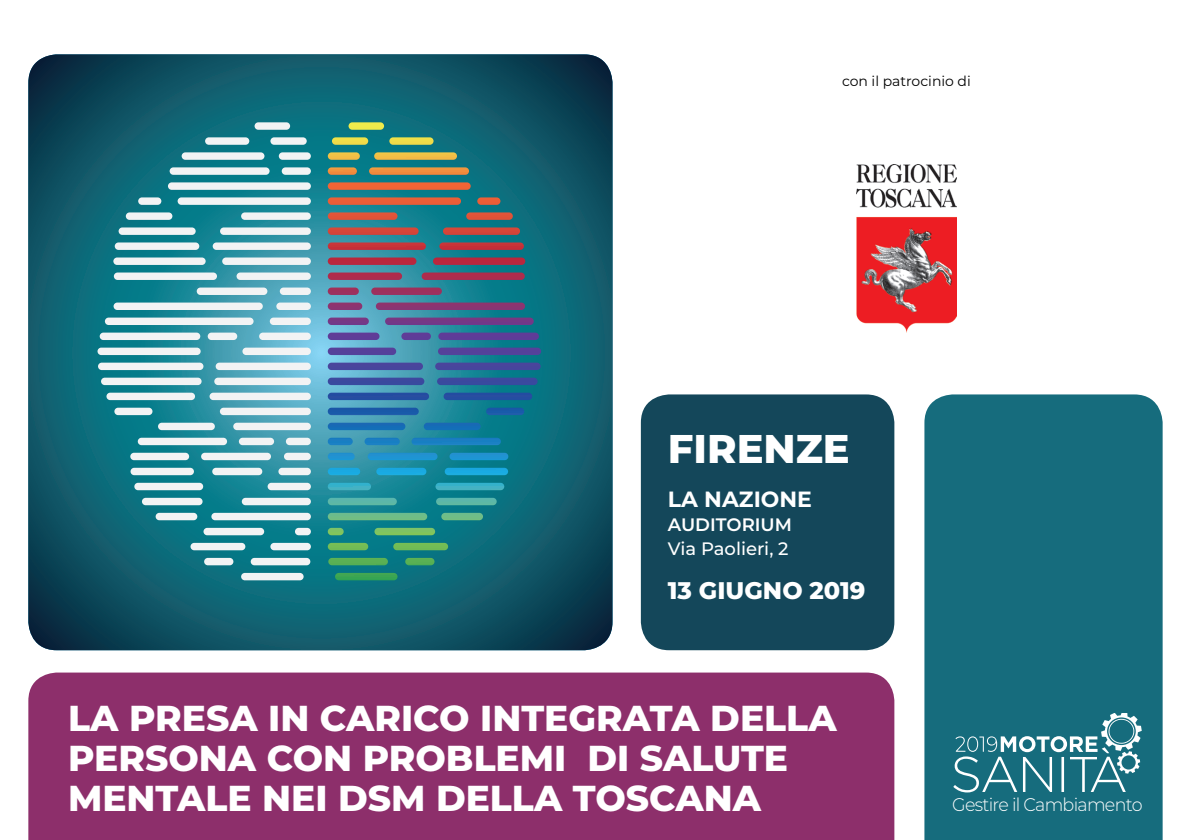
<style>
.page{position:relative;width:1191px;height:840px;background:#fff}
.page>*{position:absolute;margin:0;border:0;box-sizing:border-box;transform-origin:0 0}
.t1{font:800 40px "Montserrat";color:#fff}
.t2{font:800 36px "Montserrat";color:#fff}
.t3{font:800 24px "Montserrat";color:#fff}
.t4{font:700 22px "Montserrat";color:#fff}
.t5{font:300 18.2px "Montserrat";letter-spacing:-.04em;color:#fff;scale:.96 1}
.t6{font:500 18px "Montserrat";color:#fff}
.t7{font:600 18px "Montserrat";color:#fff}
.t8{font:14px "Montserrat";color:#000}
</style>
<div class="page">
<img style="left:856px;top:164px;width:100px;height:168px">
<div style="left:641px;top:394px;width:253px;height:256px;background:#14475a;border-radius:28px"></div>
<div style="left:924px;top:394px;width:238px;height:445px;background:#166c7d"></div>
<div style="left:28px;top:672px;width:866px;height:167px;background:#8d2f6b"></div>
<svg style="left:953px;top:712px;width:188px;height:80px;background:#408794"></svg>
<svg style="left:28px;top:54px;width:584px;height:596px;background:#136071"></svg>
<div style="left:335px;top:572px;width:62px;height:8px;background:#3ca552;border-radius:4px"></div>
<svg style="left:325px;top:437px;width:189px;height:136px;background:#208a93"></svg>
<svg style="left:325px;top:422px;width:160px;height:9px"></svg>
<svg style="left:325px;top:407px;width:206px;height:9px;background:#1f73a3"></svg>
<svg style="left:325px;top:392px;width:214px;height:8px;background:#265aa1"></svg>
<svg style="left:325px;top:376px;width:220px;height:9px;background:#395ea1"></svg>
<svg style="left:325px;top:361px;width:223px;height:9px;background:#435ba0"></svg>
<svg style="left:325px;top:188px;width:224px;height:167px;background:#4e6d84"></svg>
<div style="left:328px;top:182px;width:143px;height:8px;background:#f26435;border-radius:4px"></div>
<svg style="left:325px;top:125px;width:148px;height:50px;background:#53886d"></svg>
<div style="left:348px;top:122px;width:36px;height:8px;background:#efeb4b;border-radius:4px"></div>
<div style="left:241px;top:572px;width:63px;height:8px;background:#f2f3f4;border-radius:4px"></div>
<svg style="left:119px;top:437px;width:192px;height:136px"></svg>
<svg style="left:148px;top:422px;width:163px;height:9px"></svg>
<svg style="left:102px;top:407px;width:209px;height:9px"></svg>
<svg style="left:94px;top:392px;width:217px;height:8px"></svg>
<svg style="left:88px;top:376px;width:223px;height:9px"></svg>
<svg style="left:85px;top:361px;width:226px;height:9px"></svg>
<svg style="left:84px;top:188px;width:227px;height:167px"></svg>
<div style="left:168px;top:182px;width:143px;height:8px;background:#f2f3f4;border-radius:4px"></div>
<svg style="left:160px;top:125px;width:151px;height:50px"></svg>
<div style="left:254px;top:122px;width:36px;height:8px;background:#f2f3f4;border-radius:4px"></div>
<p class="t8" style="left:842px;top:71px;width:130px">con il patrocinio di</p>
<p class="t1" style="left:668px;top:419px;width:183px">FIRENZE</p>
<p class="t4" style="left:668px;top:483px;width:146px">LA NAZIONE</p>
<p class="t7" style="left:668px;top:511px;width:126px">AUDITORIUM</p>
<p class="t6" style="left:668px;top:535px;width:122px">Via Paolieri, 2</p>
<p class="t3" style="left:668px;top:572px;width:199px">13 GIUGNO 2019</p>
<p class="t2" style="left:68px;top:691px;width:770px">LA PRESA IN CARICO INTEGRATA DELLA</p>
<p class="t2" style="left:68px;top:731px;width:721px">PERSONA CON PROBLEMI DI SALUTE</p>
<p class="t2" style="left:68px;top:771px;width:694px">MENTALE NEI DSM DELLA TOSCANA</p>
<p class="t5" style="left:952px;top:792px;width:200px">Gestire il Cambiamento</p>
</div>
